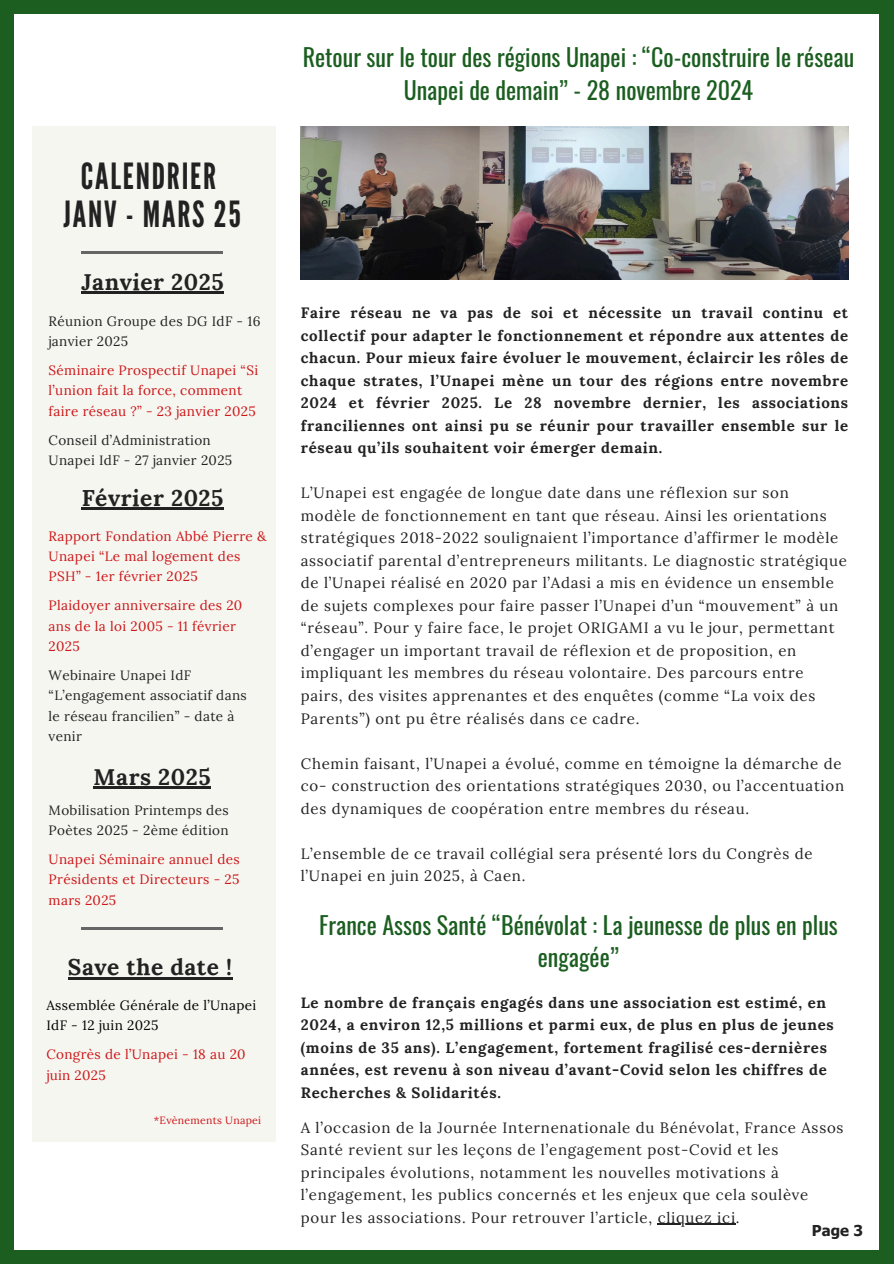
<style>
.page{position:relative;width:894px;height:1264px;background:#fff}
.page>*{position:absolute;margin:0;border:0;box-sizing:border-box;transform-origin:0 0}
.t1{font:36px/38.2px "League Gothic";letter-spacing:.05em;color:#222;text-align:center}
.t2{font:24px/32.7px "Oswald";color:#1b5e20;text-align:center}
.t3{font:700 22.65px "Lora";letter-spacing:.025em;color:#222}
.t4{font:15px/22.5px "Lora";letter-spacing:.05em;color:#222}
.t5{font:700 15px/22.5px "Lora";letter-spacing:.05em;color:#222;text-align:justify}
.t6{font:700 15px "Tahoma";color:#222}
.t7{font:13.5px/20.2px "Lora";letter-spacing:.025em;color:#cc1719}
.t8{font:13.5px/20.2px "Lora";letter-spacing:.025em;color:#222}
.t9{font:13.5px/20.2px "Lora";letter-spacing:.025em;color:#000}
.t10{font:10.5px "Lora";letter-spacing:.025em;color:#cc1719}
</style>
<div class="page">
<div style="left:0;top:0;width:893px;height:1263px;background:#1b5e20"></div>
<div style="left:14px;top:14px;width:864px;height:1235px;background:#fff"></div>
<div style="left:32px;top:126px;width:243px;height:1015px;background:#f6f6f1"></div>
<hr style="left:81px;top:252px;width:142px;height:2px;background:#666">
<hr style="left:81px;top:927px;width:142px;height:2px;background:#666">
<img style="left:301px;top:126px;width:547px;height:153px">
<hr style="left:81px;top:292px;width:143px;height:2px;background:#222">
<hr style="left:82px;top:508px;width:142px;height:2px;background:#222">
<hr style="left:94px;top:786px;width:117px;height:3px;background:#222">
<hr style="left:68px;top:977px;width:164px;height:2px;background:#222">
<hr style="left:657px;top:1223px;width:78px;height:1px;background:#222">
<h1 class="t1" style="left:64px;top:158px;width:179px">CALENDRIER<br>JANV - MARS 25</h1>
<h2 class="t3" style="left:81px;top:267px;width:144px">Janvier 2025</h2>
<p class="t8" style="left:49px;top:310px;width:213px">Réunion Groupe des DG IdF - 16 janvier 2025</p>
<h2 class="t7" style="left:49px;top:360px;width:211px">Séminaire Prospectif Unapei “Si l’union fait la force, comment faire réseau ?” - 23 janvier 2025</h2>
<p class="t8" style="left:49px;top:430px;width:185px">Conseil d’Administration<br>Unapei IdF - 27 janvier 2025</p>
<p class="t3" style="left:82px;top:482px;width:143px">Février 2025</p>
<p class="t7" style="left:49px;top:525px;width:219px">Rapport Fondation Abbé Pierre &amp;<br>Unapei “Le mal logement des<br>PSH” - 1er février 2025</p>
<p class="t7" style="left:49px;top:595px;width:195px">Plaidoyer anniversaire des 20 ans de la loi 2005 - 11 février<br>2025</p>
<p class="t8" style="left:49px;top:665px;width:200px">Webinaire Unapei IdF “L’engagement associatif dans le réseau francilien” - date à venir</p>
<p class="t3" style="left:94px;top:761px;width:119px">Mars 2025</p>
<h2 class="t8" style="left:49px;top:799px;width:181px">Mobilisation Printemps des<br>Poètes 2025 - 2ème édition</h2>
<p class="t7" style="left:49px;top:849px;width:192px;text-align:justify">Unapei Séminaire annuel des Présidents et Directeurs - 25 mars 2025</p>
<p class="t3" style="left:68px;top:952px;width:166px">Save the date !</p>
<p class="t9" style="left:46px;top:994px;width:211px">Assemblée Générale de l’Unapei<br>IdF - 12 juin 2025</p>
<h2 class="t7" style="left:46px;top:1044px;width:201px">Congrès de l’Unapei - 18 au 20 juin 2025</h2>
<p class="t10" style="left:154px;top:1113px;width:109px">*Evènements Unapei</p>
<p class="t2" style="left:302px;top:40px;width:553px">Retour sur le tour des régions Unapei : “Co-construire le réseau<br>Unapei de demain” - 28 novembre 2024</p>
<p class="t5" style="left:301px;top:301px;width:548px">Faire réseau ne va pas de soi et nécessite un travail continu et collectif pour adapter le fonctionnement et répondre aux attentes de chacun. Pour mieux faire évoluer le mouvement, éclaircir les rôles de chaque strates, l’Unapei mène un tour des régions entre novembre 2024 et février 2025. Le 28 novembre dernier, les associations franciliennes ont ainsi pu se réunir pour travailler ensemble sur le réseau qu’ils souhaitent voir émerger demain.</p>
<p class="t4" style="left:301px;top:481px;width:547px">L’Unapei est engagée de longue date dans une réflexion sur son modèle de fonctionnement en tant que réseau. Ainsi les orientations stratégiques 2018-2022 soulignaient l’importance d’affirmer le modèle associatif parental d’entrepreneurs militants. Le diagnostic stratégique de l’Unapei réalisé en 2020 par l’Adasi a mis en évidence un ensemble de sujets complexes pour faire passer l’Unapei d’un “mouvement” à un “réseau”. Pour y faire face, le projet ORIGAMI a vu le jour, permettant d’engager un important travail de réflexion et de proposition, en impliquant les membres du réseau volontaire. Des parcours entre pairs, des visites apprenantes et des enquêtes (comme “La voix des Parents”) ont pu être réalisés dans ce cadre.</p>
<h4 class="t4" style="left:301px;top:751px;width:545px">Chemin faisant, l’Unapei a évolué, comme en témoigne la démarche de co- construction des orientations stratégiques 2030, ou l’accentuation des dynamiques de coopération entre membres du réseau.</h4>
<h5 class="t4" style="left:301px;top:841px;width:513px">L’ensemble de ce travail collégial sera présenté lors du Congrès de l’Unapei en juin 2025, à Caen.</h5>
<h5 class="t2" style="left:319px;top:907px;width:520px">France Assos Santé “Bénévolat : La jeunesse de plus en plus engagée”</h5>
<h5 class="t5" style="left:301px;top:991px;width:534px;text-align:left">Le nombre de français engagés dans une association est estimé, en 2024, a environ 12,5 millions et parmi eux, de plus en plus de jeunes (moins de 35 ans). L’engagement, fortement fragilisé ces-dernières années, est revenu à son niveau d’avant-Covid selon les chiffres de Recherches &amp; Solidarités.</h5>
<h3 class="t4" style="left:301px;top:1115px;width:544px">A l’occasion de la Journée Internenationale du Bénévolat, France Assos Santé revient sur les leçons de l’engagement post-Covid et les principales évolutions, notamment les nouvelles motivations à l’engagement, les publics concernés et les enjeux que cela soulève pour les associations. Pour retrouver l’article, cliquez ici.</h3>
<p class="t6" style="left:811px;top:1221px;width:53px">Page 3</p>
</div>
